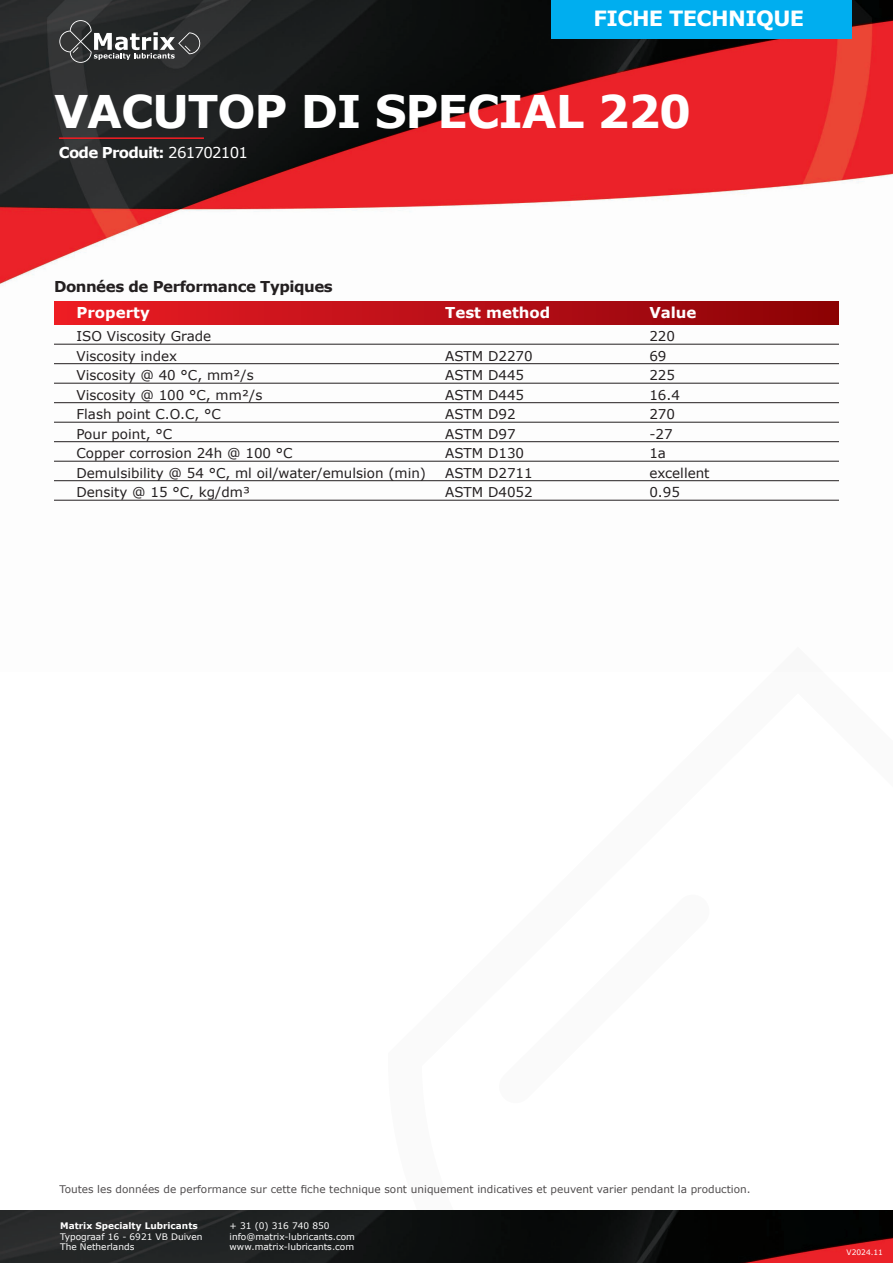
<style>
.page{position:relative;width:893px;height:1263px;background:#fff}
.page>*{position:absolute;margin:0;border:0;box-sizing:border-box;transform-origin:0 0}
.t1{font:700 45px "Verdana";letter-spacing:-.025em;color:#fff}
.t2{font:700 21px "Verdana";letter-spacing:-.03em;color:#fff}
.t3{font:700 15px "Verdana";letter-spacing:-.03em;color:#231f20}
.t4{font:700 15px "Verdana";color:#fff}
.t5{font:700 15px "Verdana";letter-spacing:-.05em;color:#fff}
.t6{font:13.5px "Verdana";color:#231f20}
.t7{font:10.5px "Verdana";color:#231f20}
.t8{font:9px/10.5px "Verdana";color:#fff}
.t9{font:700 9px "Verdana";color:#fff}
.t10{font:7.5px "Verdana";color:#fff}
.s1{font-weight:400}
</style>
<div class="page">
<img style="left:0;top:0;width:893px;height:500px">
<div style="left:551px;top:0;width:301px;height:38px;background:#00aeef"></div>
<svg style="left:59px;top:20px;width:141px;height:43px"></svg>
<img style="left:0;top:1211px;width:893px;height:52px">
<div style="left:54px;top:302px;width:785px;height:23px;background:linear-gradient(to right,#ec1d26,#8a0207)"></div>
<hr style="left:54px;top:344px;width:785px;height:1px;background:#231f20">
<hr style="left:54px;top:363px;width:785px;height:1px;background:#231f20">
<hr style="left:54px;top:383px;width:785px;height:1px;background:#231f20">
<hr style="left:54px;top:402px;width:785px;height:1px;background:#231f20">
<hr style="left:54px;top:422px;width:785px;height:1px;background:#231f20">
<hr style="left:54px;top:441px;width:785px;height:1px;background:#231f20">
<hr style="left:54px;top:461px;width:785px;height:1px;background:#231f20">
<hr style="left:54px;top:480px;width:785px;height:1px;background:#231f20">
<hr style="left:54px;top:500px;width:785px;height:1px;background:#231f20">
<hr style="left:59px;top:137px;width:145px;height:2px;background:#ee1d23">
<h2 class="t2" style="left:594px;top:5px;width:212px">FICHE TECHNIQUE</h2>
<h1 class="t1" style="left:54px;top:83px;width:639px">VACUTOP DI SPECIAL 220</h1>
<p class="t5" style="left:59px;top:143px;width:191px">Code Produit: <span class="s1">261702101</span></p>
<p class="t3" style="left:54px;top:277px;width:280px">Données de Performance Typiques</p>
<p class="t4" style="left:76px;top:302px;width:75px">Property</p>
<p class="t4" style="left:445px;top:302px;width:107px">Test method</p>
<p class="t4" style="left:649px;top:302px;width:49px">Value</p>
<p class="t6" style="left:76px;top:328px;width:136px">ISO Viscosity Grade</p>
<p class="t6" style="left:649px;top:328px;width:27px">220</p>
<p class="t6" style="left:76px;top:347px;width:102px">Viscosity index</p>
<p class="t6" style="left:445px;top:347px;width:89px">ASTM D2270</p>
<p class="t6" style="left:649px;top:347px;width:19px">69</p>
<p class="t6" style="left:76px;top:367px;width:179px">Viscosity @ 40 °C, mm²/s</p>
<p class="t6" style="left:445px;top:367px;width:81px">ASTM D445</p>
<p class="t6" style="left:649px;top:367px;width:27px">225</p>
<p class="t6" style="left:76px;top:386px;width:187px">Viscosity @ 100 °C, mm²/s</p>
<p class="t6" style="left:445px;top:386px;width:81px">ASTM D445</p>
<p class="t6" style="left:649px;top:386px;width:32px">16.4</p>
<p class="t6" style="left:76px;top:406px;width:146px">Flash point C.O.C, °C</p>
<p class="t6" style="left:445px;top:406px;width:72px">ASTM D92</p>
<p class="t6" style="left:649px;top:406px;width:27px">270</p>
<p class="t6" style="left:76px;top:425px;width:97px">Pour point, °C</p>
<p class="t6" style="left:445px;top:425px;width:72px">ASTM D97</p>
<p class="t6" style="left:649px;top:425px;width:25px">-27</p>
<p class="t6" style="left:76px;top:445px;width:218px">Copper corrosion 24h @ 100 °C</p>
<p class="t6" style="left:445px;top:445px;width:81px">ASTM D130</p>
<p class="t6" style="left:649px;top:445px;width:18px">1a</p>
<p class="t6" style="left:76px;top:464px;width:351px">Demulsibility @ 54 °C, ml oil/water/emulsion (min)</p>
<p class="t6" style="left:445px;top:464px;width:89px">ASTM D2711</p>
<p class="t6" style="left:649px;top:464px;width:62px">excellent</p>
<p class="t6" style="left:76px;top:484px;width:175px">Density @ 15 °C, kg/dm³</p>
<p class="t6" style="left:445px;top:484px;width:89px">ASTM D4052</p>
<p class="t6" style="left:649px;top:484px;width:32px">0.95</p>
<p class="t7" style="left:59px;top:1183px;width:693px">Toutes les données de performance sur cette fiche technique sont uniquement indicatives et peuvent varier pendant la production.</p>
<p class="t9" style="left:60px;top:1220px;width:139px">Matrix Specialty Lubricants</p>
<p class="t8" style="left:60px;top:1231px;width:144px">Typograaf 16 - 6921 VB Duiven<br>The Netherlands</p>
<p class="t8" style="left:230px;top:1221px;width:127px">+ 31 (0) 316 740 850 info@matrix-lubricants.com www.matrix-lubricants.com</p>
<p class="t10" style="left:847px;top:1247px;width:38px">V2024.11</p>
</div>
